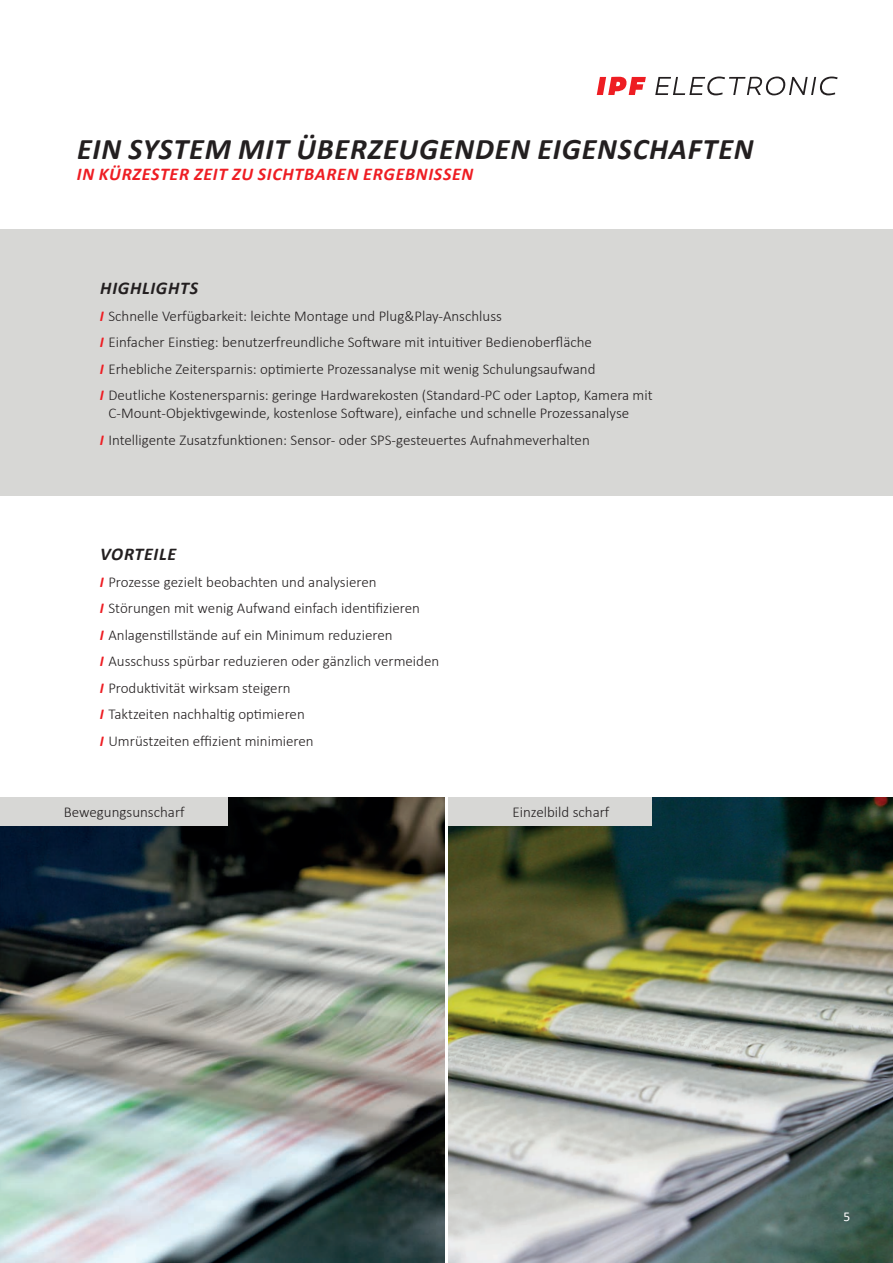
<style>
.page{position:relative;width:893px;height:1263px;background:#fff}
.page>*{position:absolute;margin:0;border:0;box-sizing:border-box;transform-origin:0 0}
.Head_20_22{font:italic 700 30px "Calibri";letter-spacing:.03em;color:#231f20}
.Sub_12_auto__2_Rot{font:italic 700 18px "Calibri";letter-spacing:.04em;color:#ee1d23}
.Sub_12_auto__2_Sw{font:italic 700 18px "Calibri";letter-spacing:.04em;color:#231f20}
.txt_10_12_light{font:300 15px/18px "Calibri";color:#231f20}
.t1{font:13.5px "Calibri";color:#fff}
.s1{font-weight:700;font-style:italic;color:#ee1d23}
</style>
<div class="page">
<img style="left:449px;top:797px;width:444px;height:466px">
<img style="left:0;top:797px;width:444px;height:466px">
<svg style="left:655px;top:77px;width:183px;height:18px"></svg>
<svg style="left:597px;top:77px;width:49px;height:18px"></svg>
<div style="left:0;top:230px;width:893px;height:266px;background:#d7d7d5"></div>
<div style="left:449px;top:797px;width:203px;height:28px;background:#d7d7d5"></div>
<div style="left:0;top:797px;width:227px;height:28px;background:#d7d7d5"></div>
<p class="Head_20_22" style="left:77px;top:127px;width:678px">EIN SYSTEM MIT ÜBERZEUGENDEN EIGENSCHAFTEN</p>
<p class="Sub_12_auto__2_Rot" style="left:77px;top:161px;width:398px">IN KÜRZESTER ZEIT ZU SICHTBAREN ERGEBNISSEN</p>
<p class="Sub_12_auto__2_Sw" style="left:100px;top:275px;width:99px">HIGHLIGHTS</p>
<p class="txt_10_12_light" style="left:100px;top:307px;width:404px"><span class="s1">I</span> Schnelle Verfügbarkeit: leichte Montage und Plug&amp;Play-Anschluss</p>
<p class="txt_10_12_light" style="left:100px;top:333px;width:494px"><span class="s1">I</span> Einfacher Einstieg: benutzerfreundliche Software mit intuitiver Bedienoberfläche</p>
<p class="txt_10_12_light" style="left:100px;top:360px;width:497px"><span class="s1">I</span> Erhebliche Zeitersparnis: optimierte Prozessanalyse mit wenig Schulungsaufwand</p>
<p class="txt_10_12_light" style="left:108px;top:386px;width:546px;text-indent:-9px"><span class="s1">I</span> Deutliche Kostenersparnis: geringe Hardwarekosten (Standard-PC oder Laptop, Kamera mit<br>C-Mount-Objektivgewinde, kostenlose Software), einfache und schnelle Prozessanalyse</p>
<p class="txt_10_12_light" style="left:100px;top:431px;width:491px"><span class="s1">I</span> Intelligente Zusatzfunktionen: Sensor- oder SPS-gesteuertes Aufnahmeverhalten</p>
<p class="Sub_12_auto__2_Sw" style="left:100px;top:541px;width:77px">VORTEILE</p>
<p class="txt_10_12_light" style="left:100px;top:573px;width:278px"><span class="s1">I</span> Prozesse gezielt beobachten und analysieren</p>
<p class="txt_10_12_light" style="left:100px;top:599px;width:322px"><span class="s1">I</span> Störungen mit wenig Aufwand einfach identifizieren</p>
<p class="txt_10_12_light" style="left:100px;top:626px;width:294px"><span class="s1">I</span> Anlagenstillstände auf ein Minimum reduzieren</p>
<p class="txt_10_12_light" style="left:100px;top:652px;width:341px"><span class="s1">I</span> Ausschuss spürbar reduzieren oder gänzlich vermeiden</p>
<p class="txt_10_12_light" style="left:100px;top:679px;width:192px"><span class="s1">I</span> Produktivität wirksam steigern</p>
<p class="txt_10_12_light" style="left:100px;top:705px;width:206px"><span class="s1">I</span> Taktzeiten nachhaltig optimieren</p>
<p class="txt_10_12_light" style="left:100px;top:732px;width:215px"><span class="s1">I</span> Umrüstzeiten effizient minimieren</p>
<p class="txt_10_12_light" style="left:64px;top:803px;width:122px">Bewegungsunscharf</p>
<p class="txt_10_12_light" style="left:512px;top:803px;width:99px">Einzelbild scharf</p>
<p class="t1" style="left:844px;top:1207px;width:8px">5</p>
</div>
